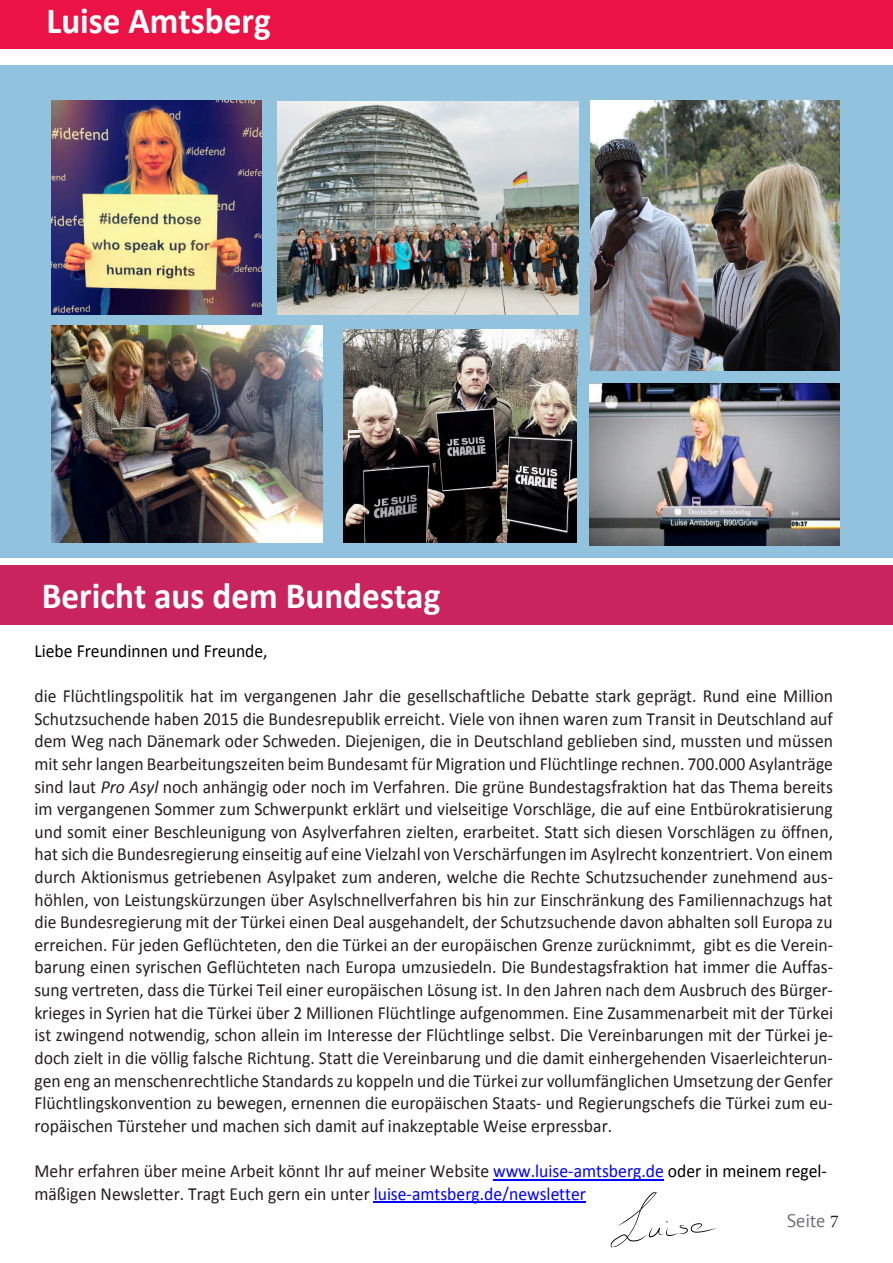
<style>
.page{position:relative;width:893px;height:1263px;background:#fff}
.page>*{position:absolute;margin:0;border:0;box-sizing:border-box;transform-origin:0 0}
.t1{font:700 37.05px "Calibri";color:#fff;scale:.95 1}
.t2{font:18.6px/22.6px "Calibri";color:#231f20;text-align:justify;scale:.95 1}
.t3{font:18.6px "Calibri";color:#000;scale:.95 1}
.t4{font:18px "PT Sans";color:#6c6d70}
.s1{font-style:italic}
.s2{color:#00f}
.s3{color:#000}
.s4{font-family:"Minion Pro";color:#231f20}
</style>
<div class="page">
<div style="left:0;top:66px;width:893px;height:492px;background:#91c2de"></div>
<div style="left:0;top:566px;width:893px;height:59px;background:#c9245e"></div>
<div style="left:0;top:0;width:893px;height:49px;background:#eb1245"></div>
<div style="left:11px;top:65px;width:873px;height:477px;background:#91c2de"></div>
<img style="left:51px;top:100px;width:210px;height:215px">
<img style="left:278px;top:101px;width:300px;height:213px">
<img style="left:591px;top:100px;width:248px;height:270px">
<img style="left:51px;top:326px;width:271px;height:216px">
<img style="left:343px;top:329px;width:235px;height:213px">
<div style="left:577px;top:376px;width:276px;height:178px;background:#91c2de"></div>
<img style="left:589px;top:383px;width:250px;height:162px">
<hr style="left:493px;top:1179px;width:171px;height:1px;background:#00f">
<hr style="left:374px;top:1202px;width:212px;height:1px;background:#00f">
<svg style="left:610px;top:1191px;width:107px;height:56px"></svg>
<p class="t1" style="left:46px;top:-3px;width:238px">Luise Amtsberg</p>
<p class="t1" style="left:42px;top:572px;width:421px">Bericht aus dem Bundestag</p>
<p class="t3" style="left:34px;top:639px;width:247px">Liebe Freundinnen und Freunde,</p>
<p class="t2" style="left:34px;top:685px;width:842px">die Flüchtlingspolitik hat im vergangenen Jahr die gesellschaftliche Debatte stark geprägt. Rund eine Million Schutzsuchende haben 2015 die Bundesrepublik erreicht. Viele von ihnen waren zum Transit in Deutschland auf dem Weg nach Dänemark oder Schweden. Diejenigen, die in Deutschland geblieben sind, mussten und müssen mit sehr langen Bearbeitungszeiten beim Bundesamt für Migration und Flüchtlinge rechnen. 700.000 Asylanträge sind laut <span class="s1">Pro Asyl</span> noch anhängig oder noch im Verfahren. Die grüne Bundestagsfraktion hat das Thema bereits im vergangenen Sommer zum Schwerpunkt erklärt und vielseitige Vorschläge, die auf eine Entbürokratisierung und somit einer Beschleunigung von Asylverfahren zielten, erarbeitet. Statt sich diesen Vorschlägen zu öffnen, hat sich die Bundesregierung einseitig auf eine Vielzahl von Verschärfungen im Asylrecht konzentriert. Von einem durch Aktionismus getriebenen Asylpaket zum anderen, welche die Rechte Schutzsuchender zunehmend aus&shy;höhlen, von Leistungskürzungen über Asylschnellverfahren bis hin zur Einschränkung des Familiennachzugs hat die Bundesregierung mit der Türkei einen Deal ausgehandelt, der Schutzsuchende davon abhalten soll Europa zu erreichen. Für jeden Geflüchteten, den die Türkei an der europäischen Grenze zurücknimmt, gibt es die Verein&shy;barung einen syrischen Geflüchteten nach Europa umzusiedeln. Die Bundestagsfraktion hat immer die Auffas&shy;sung vertreten, dass die Türkei Teil einer europäischen Lösung ist. In den Jahren nach dem Ausbruch des Bürger&shy;krieges in Syrien hat die Türkei über 2 Millionen Flüchtlinge aufgenommen. Eine Zusammenarbeit mit der Türkei ist zwingend notwendig, schon allein im Interesse der Flüchtlinge selbst. Die Vereinbarungen mit der Türkei je&shy;doch zielt in die völlig falsche Richtung. Statt die Vereinbarung und die damit einhergehenden Visaerleichterun&shy;gen eng an menschenrechtliche Standards zu koppeln und die Türkei zur vollumfänglichen Umsetzung der Genfer Flüchtlingskonvention zu bewegen, ernennen die europäischen Staats- und Regierungschefs die Türkei zum eu&shy;ropäischen Türsteher und machen sich damit auf inakzeptable Weise erpressbar.</p>
<p class="t2" style="left:34px;top:1160px;width:836px">Mehr erfahren über meine Arbeit könnt Ihr auf meiner Website <span class="s2">www.luise-amtsberg.de</span> <span class="s3">oder in meinem regel&shy;</span>mäßigen Newsletter. Tragt Euch gern ein unter <span class="s2">luise-amtsberg.de/newsletter</span></p>
<p class="t4" style="left:787px;top:1209px;width:54px">Seite <span class="s4">7</span></p>
</div>
